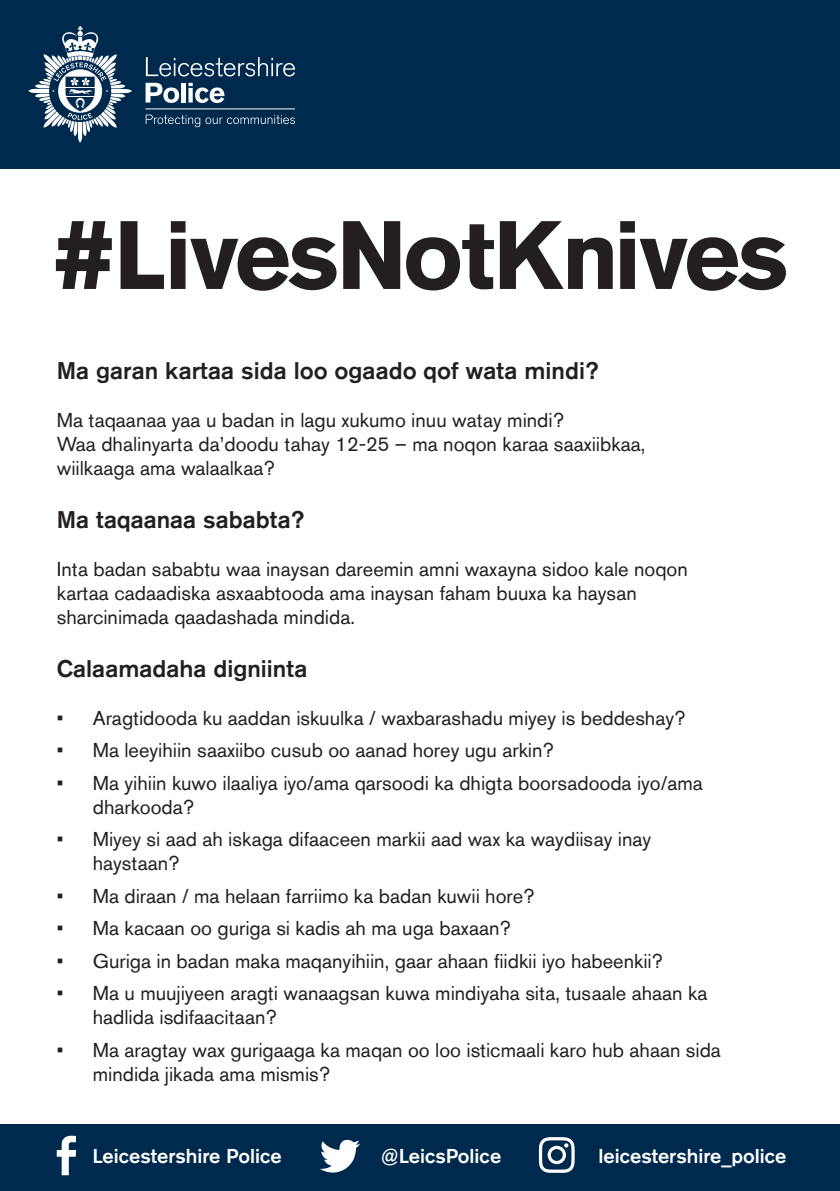
<style>
.page{position:relative;width:840px;height:1191px;background:#fff}
.page>*{position:absolute;margin:0;border:0;box-sizing:border-box;transform-origin:0 0}
.t1{font:700 96px "Akzidenz Grotesk Std";letter-spacing:-.02em;color:#231f20}
.t2{font:500 24px "Akzidenz Grotesk Std";color:#231f20}
.t3{font:20px/24px "Akzidenz Grotesk Std";color:#231f20}
.t4{font:500 20px "Akzidenz Grotesk Std";color:#fff}
</style>
<div class="page">
<div style="left:0;top:0;width:839px;height:169px;background:#00294e"></div>
<svg style="left:146px;top:57px;width:149px;height:19px"></svg>
<svg style="left:145px;top:83px;width:34px;height:20px"></svg>
<hr style="left:181px;top:83px;width:4px;height:19px;background:#fff">
<svg style="left:188px;top:83px;width:36px;height:20px"></svg>
<svg style="left:146px;top:115px;width:149px;height:12px"></svg>
<hr style="left:145px;top:109px;width:150px;height:1px;background:#fff">
<svg style="left:28px;top:26px;width:104px;height:117px"></svg>
<div style="left:0;top:1124px;width:839px;height:67px;background:#00294e"></div>
<svg style="left:538px;top:1137px;width:36px;height:35px"></svg>
<svg style="left:57px;top:1135px;width:19px;height:40px"></svg>
<svg style="left:320px;top:1139px;width:40px;height:33px"></svg>
<p class="t1" style="left:52px;top:200px;width:737px">#LivesNotKnives</p>
<p class="t2" style="left:57px;top:356px;width:543px">Ma garan kartaa sida loo ogaado qof wata mindi?</p>
<p class="t3" style="left:57px;top:408px;width:508px">Ma taqaanaa yaa u badan in lagu xukumo inuu watay mindi?</p>
<p class="t3" style="left:57px;top:432px;width:590px">Waa dhalinyarta da’doodu tahay 12-25 – ma noqon karaa saaxiibkaa, wiilkaaga ama walaalkaa?</p>
<p class="t2" style="left:57px;top:505px;width:249px">Ma taqaanaa sababta?</p>
<p class="t3" style="left:57px;top:557px;width:632px">Inta badan sababtu waa inaysan dareemin amni waxayna sidoo kale noqon kartaa cadaadiska asxaabtooda ama inaysan faham buuxa ka haysan sharcinimada qaadashada mindida.</p>
<p class="t2" style="left:57px;top:653px;width:252px">Calaamadaha digniinta</p>
<p class="t3" style="left:57px;top:705px;width:629px">• Aragtidooda ku aaddan iskuulka / waxbarashadu miyey is beddeshay?</p>
<p class="t3" style="left:57px;top:738px;width:498px">• Ma leeyihiin saaxiibo cusub oo aanad horey ugu arkin?</p>
<p class="t3" style="left:93px;top:770px;width:611px;text-indent:-36px">• Ma yihiin kuwo ilaaliya iyo/ama qarsoodi ka dhigta boorsadooda iyo/ama dharkooda?</p>
<p class="t3" style="left:93px;top:827px;width:559px;text-indent:-36px">• Miyey si aad ah iskaga difaaceen markii aad wax ka waydiisay inay haystaan?</p>
<p class="t3" style="left:57px;top:883px;width:479px">• Ma diraan / ma helaan farriimo ka badan kuwii hore?</p>
<p class="t3" style="left:57px;top:916px;width:455px">• Ma kacaan oo guriga si kadis ah ma uga baxaan?</p>
<p class="t3" style="left:57px;top:948px;width:607px">• Guriga in badan maka maqanyihiin, gaar ahaan fiidkii iyo habeenkii?</p>
<p class="t3" style="left:93px;top:981px;width:616px;text-indent:-36px">• Ma u muujiyeen aragti wanaagsan kuwa mindiyaha sita, tusaale ahaan ka hadlida isdifaacitaan?</p>
<p class="t3" style="left:93px;top:1037px;width:629px;text-indent:-36px">• Ma aragtay wax gurigaaga ka maqan oo loo isticmaali karo hub ahaan sida mindida jikada ama mismis?</p>
<p class="t4" style="left:92px;top:1144px;width:190px">Leicestershire Police</p>
<p class="t4" style="left:380px;top:1144px;width:122px">@LeicsPolice</p>
<p class="t4" style="left:598px;top:1144px;width:189px">leicestershire_police</p>
</div>
